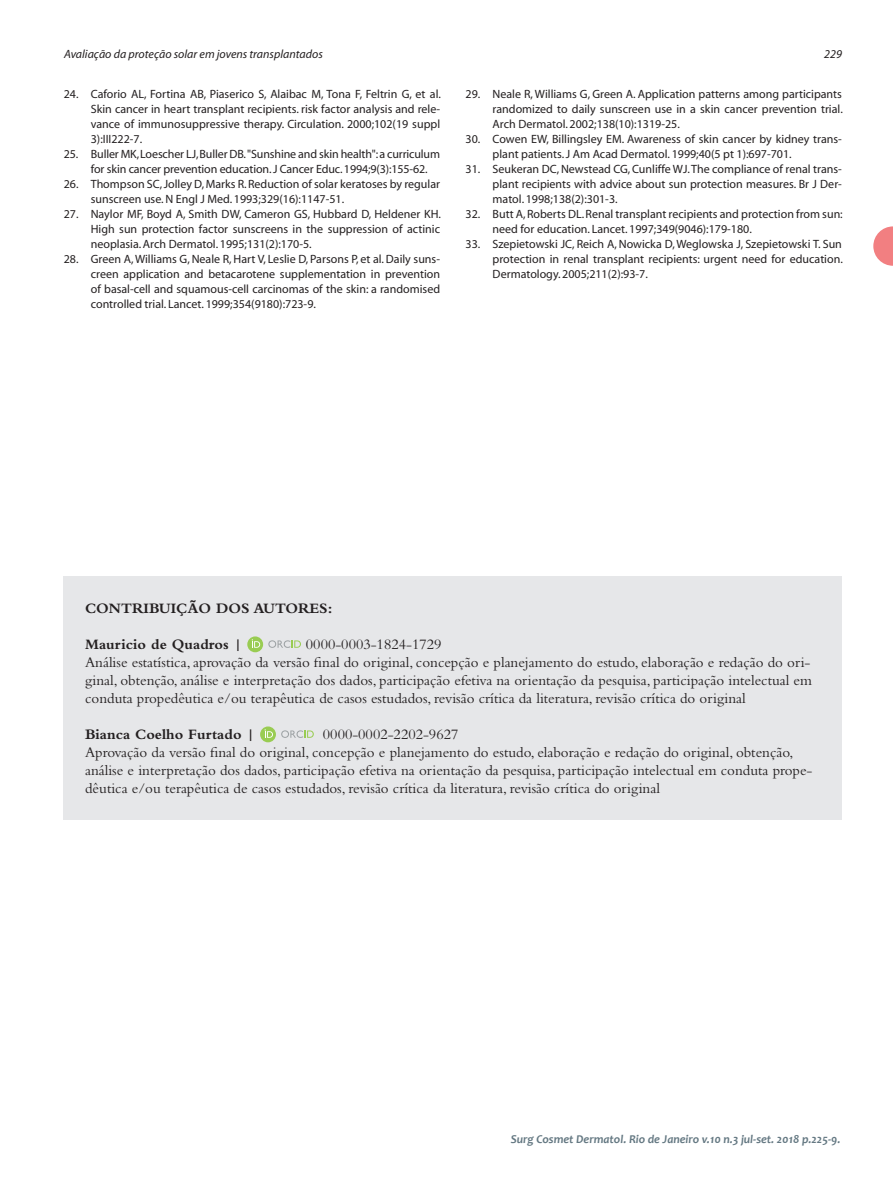
<style>
.page{position:relative;width:893px;height:1191px;background:#fff}
.page>*{position:absolute;margin:0;border:0;box-sizing:border-box;transform-origin:0 0}
.Surgical-PT_-_2016{font:15px/18px "Bembo";color:#231f20;text-align:justify}
.Surgical-PT_-_2016-2{font:700 15px "Bembo";color:#231f20}
.t1{font:12px/15px "Myriad";color:#231f20;text-align:justify}
.t2{font:italic 700 12px "Candara";color:#647882}
.t3{font:italic 12px "Myriad";color:#231f20}
</style>
<div class="page">
<svg style="left:873px;top:226px;width:20px;height:40px"></svg>
<div style="left:64px;top:575px;width:778px;height:244px;background:#e6e7e9"></div>
<div style="left:247px;top:636px;width:16px;height:16px;background:#99cc52;border-radius:50%"></div>
<svg style="left:268px;top:640px;width:33px;height:8px"></svg>
<svg style="left:252px;top:639px;width:8px;height:9px"></svg>
<svg style="left:260px;top:726px;width:16px;height:16px"></svg>
<svg style="left:281px;top:730px;width:33px;height:8px"></svg>
<svg style="left:265px;top:729px;width:8px;height:9px"></svg>
<p class="t3" style="left:64px;top:48px;width:260px">Avaliação da proteção solar em jovens transplantados</p>
<p class="t3" style="left:824px;top:48px;width:19px">229</p>
<p class="t1" style="left:91px;top:87px;width:352px;text-indent:-27px">24. Caforio AL, Fortina AB, Piaserico S, Alaibac M, Tona F, Feltrin G, et al.<br>Skin cancer in heart transplant recipients. risk factor analysis and rele&shy;vance of immunosuppressive therapy. Circulation. 2000;102(19 suppl 3):III222-7.</p>
<p class="t1" style="left:91px;top:147px;width:351px;text-indent:-27px">25. Buller MK, Loescher LJ, Buller DB. "Sunshine and skin health": a curriculum for skin cancer prevention education. J Cancer Educ. 1994;9(3):155-62.</p>
<p class="t1" style="left:91px;top:177px;width:351px;text-indent:-27px">26. Thompson SC, Jolley D, Marks R. Reduction of solar keratoses by regular sunscreen use. N Engl J Med. 1993;329(16):1147-51.</p>
<p class="t1" style="left:91px;top:207px;width:352px;text-indent:-27px">27. Naylor MF, Boyd A, Smith DW, Cameron GS, Hubbard D, Heldener KH.<br>High sun protection factor sunscreens in the suppression of actinic neoplasia. Arch Dermatol. 1995;131(2):170-5.</p>
<p class="t1" style="left:91px;top:252px;width:351px;text-indent:-27px">28. Green A, Williams G, Neale R, Hart V, Leslie D, Parsons P, et al. Daily suns&shy;creen application and betacarotene supplementation in prevention of basal-cell and squamous-cell carcinomas of the skin: a randomised controlled trial. Lancet. 1999;354(9180):723-9.</p>
<p class="t1" style="left:493px;top:87px;width:352px;text-indent:-27px">29. Neale R, Williams G, Green A. Application patterns among participants randomized to daily sunscreen use in a skin cancer prevention trial.<br>Arch Dermatol. 2002;138(10):1319-25.</p>
<p class="t1" style="left:493px;top:132px;width:351px;text-indent:-27px">30. Cowen EW, Billingsley EM. Awareness of skin cancer by kidney trans&shy;plant patients. J Am Acad Dermatol. 1999;40(5 pt 1):697-701.</p>
<p class="t1" style="left:493px;top:162px;width:351px;text-indent:-27px">31. Seukeran DC, Newstead CG, Cunliffe WJ. The compliance of renal trans&shy;plant recipients with advice about sun protection measures. Br J Der&shy;matol. 1998;138(2):301-3.</p>
<p class="t1" style="left:493px;top:207px;width:352px;text-indent:-27px">32. Butt A, Roberts DL. Renal transplant recipients and protection from sun: need for education. Lancet. 1997;349(9046):179-180.</p>
<p class="t1" style="left:493px;top:237px;width:352px;text-indent:-27px">33. Szepietowski JC, Reich A, Nowicka D, Weglowska J, Szepietowski T. Sun protection in renal transplant recipients: urgent need for education.<br>Dermatology. 2005;211(2):93-7.</p>
<p class="Surgical-PT_-_2016-2" style="left:85px;top:600px;width:249px">CONTRIBUIÇÃO DOS AUTORES:</p>
<p class="Surgical-PT_-_2016-2" style="left:85px;top:636px;width:159px">Mauricio de Quadros |</p>
<p class="Surgical-PT_-_2016" style="left:306px;top:635px;width:137px">0000-0003-1824-1729</p>
<p class="Surgical-PT_-_2016" style="left:85px;top:653px;width:728px">Análise estatística, aprovação da versão final do original, concepção e planejamento do estudo, elaboração e redação do ori&shy;ginal, obtenção, análise e interpretação dos dados, participação efetiva na orientação da pesquisa, participação intelectual em conduta propedêutica e/ou terapêutica de casos estudados, revisão crítica da literatura, revisão crítica do original</p>
<p class="Surgical-PT_-_2016-2" style="left:85px;top:726px;width:171px">Bianca Coelho Furtado |</p>
<p class="Surgical-PT_-_2016" style="left:323px;top:725px;width:137px">0000-0002-2202-9627</p>
<p class="Surgical-PT_-_2016" style="left:85px;top:743px;width:729px;text-align:left">Aprovação da versão final do original, concepção e planejamento do estudo, elaboração e redação do original, obtenção, análise e interpretação dos dados, participação efetiva na orientação da pesquisa, participação intelectual em conduta prope&shy;dêutica e/ou terapêutica de casos estudados, revisão crítica da literatura, revisão crítica do original</p>
<p class="t2" style="left:511px;top:1131px;width:331px">Surg Cosmet Dermatol. Rio de Janeiro v.10 n.3 jul-set. 2018 p.225-9.</p>
</div>
